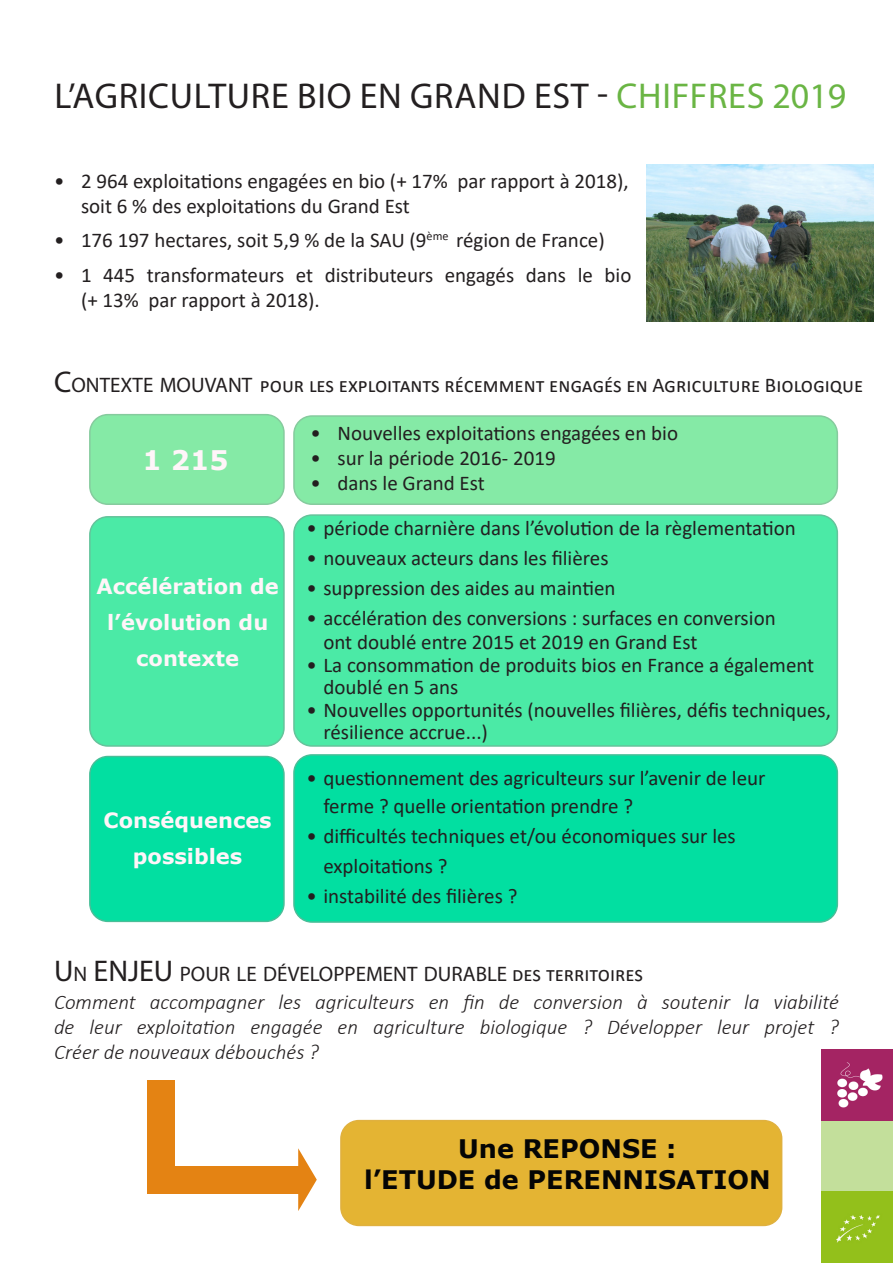
<style>
.page{position:relative;width:893px;height:1263px;background:#fff}
.page>*{position:absolute;margin:0;border:0;box-sizing:border-box;transform-origin:0 0}
.t1{font:36px "Myriad Pro";letter-spacing:.02em;color:#231f20}
.t2{font:700 27px "Verdana";color:#fff5f9}
.t3{font:700 25.5px "Verdana";color:#050505}
.t4{font:21px/25.2px "Calibri";color:#231f20}
.t5{font:italic 300 21px/25.2px "Calibri";color:#231f20;text-align:justify}
.t6{font:700 21px/36px "Verdana";color:#fff5f9;text-align:center}
.t7{font:21px "Myriad Pro";color:#231f20}
.s1{color:#6ab544}
.s2{font-family:"Myriad Pro";font-size:30px}
.s3{font-family:"Myriad Pro"}
.s4{font-size:30px}
.s5{font-family:"Calibri"}
</style>
<div class="page">
<img style="left:646px;top:165px;width:228px;height:157px">
<div style="left:822px;top:1120px;width:71px;height:72px;background:#c3df9b"></div>
<div style="left:822px;top:1192px;width:71px;height:71px;background:#93c01b"></div>
<img style="left:836px;top:1215px;width:44px;height:28px">
<img style="left:822px;top:1049px;width:71px;height:71px">
<div style="left:294px;top:515px;width:543px;height:231px;background:#4beaa6;border-radius:18px"></div>
<div style="left:293px;top:514px;width:545px;height:233px;border:2px solid #65c39b;border-radius:18px"></div>
<div style="left:90px;top:517px;width:194px;height:229px;background:#4beaa6;border-radius:18px"></div>
<div style="left:89px;top:516px;width:196px;height:231px;border:2px solid #65c39b;border-radius:18px"></div>
<div style="left:90px;top:415px;width:194px;height:89px;background:#85eaa6;border-radius:18px"></div>
<div style="left:89px;top:414px;width:196px;height:91px;border:2px solid #86cb9e;border-radius:18px"></div>
<div style="left:294px;top:416px;width:543px;height:88px;background:#85eaa6;border-radius:18px"></div>
<div style="left:293px;top:415px;width:545px;height:90px;border:2px solid #86cb9e;border-radius:18px"></div>
<div style="left:90px;top:756px;width:194px;height:165px;background:#02dfa1;border-radius:18px"></div>
<div style="left:89px;top:756px;width:196px;height:166px;border:2px solid #49be98;border-radius:18px"></div>
<div style="left:294px;top:755px;width:543px;height:167px;background:#02dfa1;border-radius:18px"></div>
<div style="left:293px;top:754px;width:545px;height:169px;border:2px solid #49be98;border-radius:18px"></div>
<div style="left:147px;top:1080px;width:28px;height:114px;background:#e48313"></div>
<div style="left:172px;top:1166px;width:131px;height:27px;background:#e48313"></div>
<svg style="left:298px;top:1148px;width:19px;height:63px"></svg>
<div style="left:341px;top:1120px;width:441px;height:105px;background:#e4b433;border-radius:18px"></div>
<div style="left:340px;top:1120px;width:442px;height:106px;border:2px solid #e0b13f;border-radius:18px"></div>
<p class="t1" style="left:54px;top:73px;width:793px">L’AGRICULTURE BIO EN GRAND EST - <span class="s1">CHIFFRES 2019</span></p>
<p class="t4" style="left:81px;top:168px;width:549px;text-indent:-27px">• 2 964 exploitations engagées en bio (+ 17% par rapport à 2018), soit 6 % des exploitations du Grand Est</p>
<p class="t4" style="left:54px;top:227px;width:552px">• 176 197 hectares, soit 5,9 % de la SAU (9<sup>ème</sup> région de France)</p>
<p class="t4" style="left:81px;top:261px;width:552px;text-indent:-27px">• 1 445 transformateurs et distributeurs engagés dans le bio (+ 13% par rapport à 2018).</p>
<p class="t4" style="left:54px;top:372px;width:811px"><span class="s2">C</span><span class="s3">ONTEXTE MOUVANT</span> pour les exploitants récemment engagés en Agriculture Biologique</p>
<p class="t2" style="left:143px;top:441px;width:88px">1 215</p>
<p class="t6" style="left:96px;top:568px;width:184px">Accélération de l’évolution du contexte</p>
<p class="t6" style="left:103px;top:802px;width:170px">Conséquences possibles</p>
<p class="t4" style="left:310px;top:420px;width:369px">• Nouvelles exploitations engagées en bio</p>
<p class="t4" style="left:310px;top:445px;width:247px">• sur la période 2016- 2019</p>
<p class="t4" style="left:310px;top:470px;width:176px">• dans le Grand Est</p>
<p class="t4" style="left:306px;top:515px;width:491px">• période charnière dans l’évolution de la règlementation</p>
<p class="t4" style="left:306px;top:545px;width:304px">• nouveaux acteurs dans les filières</p>
<p class="t4" style="left:306px;top:575px;width:311px">• suppression des aides au maintien</p>
<p class="t4" style="left:323px;top:606px;width:454px;line-height:24px;text-indent:-17px">• accélération des conversions : surfaces en conversion ont doublé entre 2015 et 2019 en Grand Est</p>
<p class="t4" style="left:323px;top:653px;width:492px;line-height:22.5px;text-indent:-17px">• La consommation de produits bios en France a également doublé en 5 ans</p>
<p class="t4" style="left:323px;top:698px;width:509px;line-height:22.5px;text-indent:-17px">• Nouvelles opportunités (nouvelles filières, défis techniques, résilience accrue...)</p>
<p class="t4" style="left:323px;top:763px;width:444px;line-height:28.5px;text-indent:-17px">• questionnement des agriculteurs sur l’avenir de leur ferme ? quelle orientation prendre ?</p>
<p class="t4" style="left:323px;top:821px;width:414px;line-height:30px;text-indent:-17px">• difficultés techniques et/ou économiques sur les exploitations ?</p>
<p class="t4" style="left:306px;top:883px;width:212px">• instabilité des filières ?</p>
<p class="t7" style="left:54px;top:961px;width:591px"><span class="s4">U</span> N <span class="s4">ENJEU</span> POUR LE DÉVELOPPEMENT DURABLE <span class="s5">des territoires</span></p>
<p class="t5" style="left:54px;top:989px;width:786px">Comment accompagner les agriculteurs en fin de conversion à soutenir la viabilité de leur exploitation engagée en agriculture biologique ? Développer leur projet ?<br>Créer de nouveaux débouchés ?</p>
<p class="t3" style="left:458px;top:1131px;width:220px">Une REPONSE :</p>
<p class="t3" style="left:364px;top:1161px;width:408px">l’ETUDE de PERENNISATION</p>
</div>
